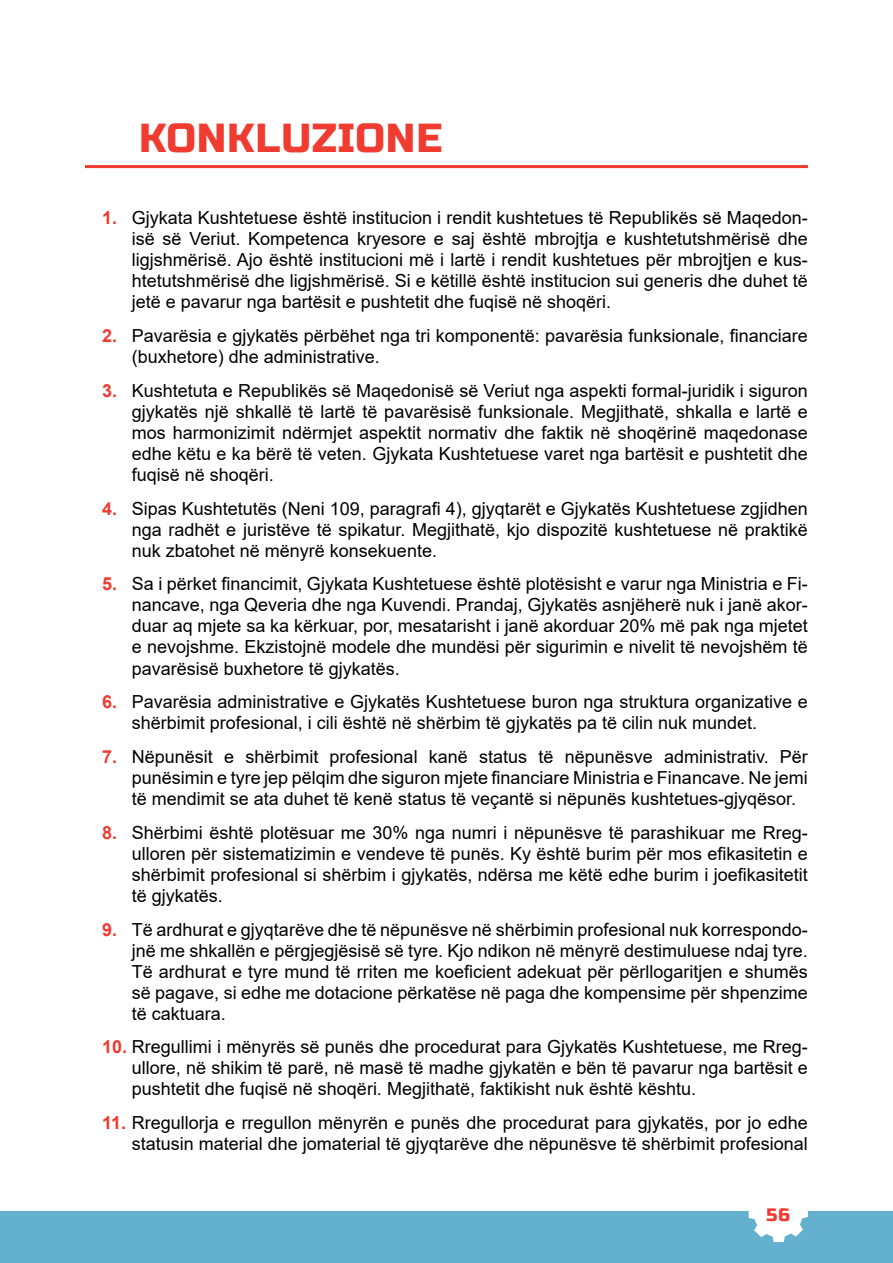
<style>
.page{position:relative;width:893px;height:1263px;background:#fff}
.page>*{position:absolute;margin:0;border:0;box-sizing:border-box;transform-origin:0 0}
.t1{font:40.5px "Russo One";letter-spacing:.02em;color:#f03b30}
.t2{font:18px/21px "Arial";color:#000;text-align:justify}
.t3{font:18px "Russo One";color:#f03b30}
.s1{font-weight:700;color:#f03b30}
</style>
<div class="page">
<div style="left:0;top:1212px;width:893px;height:51px;background:#63b0cf"></div>
<svg style="left:748px;top:1211px;width:60px;height:31px"></svg>
<hr style="left:85px;top:165px;width:723px;height:3px;background:#f03b30">
<h1 class="t1" style="left:139px;top:115px;width:305px">KONKLUZIONE</h1>
<p class="t2" style="left:132px;top:207px;width:678px;text-indent:-30px"><span class="s1">1.</span> Gjykata Kushtetuese është institucion i rendit kushtetues të Republikës së Maqedon&shy;isë së Veriut. Kompetenca kryesore e saj është mbrojtja e kushtetutshmërisë dhe ligjshmërisë. Ajo është institucioni më i lartë i rendit kushtetues për mbrojtjen e kus&shy;htetutshmërisë dhe ligjshmërisë. Si e këtillë është institucion sui generis dhe duhet të jetë e pavarur nga bartësit e pushtetit dhe fuqisë në shoqëri.</p>
<p class="t2" style="left:132px;top:325px;width:678px;text-indent:-30px"><span class="s1">2.</span> Pavarësia e gjykatës përbëhet nga tri komponentë: pavarësia funksionale, financiare (buxhetore) dhe administrative.</p>
<p class="t2" style="left:132px;top:380px;width:678px;text-indent:-30px"><span class="s1">3.</span> Kushtetuta e Republikës së Maqedonisë së Veriut nga aspekti formal-juridik i siguron gjykatës një shkallë të lartë të pavarësisë funksionale. Megjithatë, shkalla e lartë e mos harmonizimit ndërmjet aspektit normativ dhe faktik në shoqërinë maqedonase edhe këtu e ka bërë të veten. Gjykata Kushtetuese varet nga bartësit e pushtetit dhe fuqisë në shoqëri.</p>
<p class="t2" style="left:132px;top:498px;width:678px;text-indent:-30px"><span class="s1">4.</span> Sipas Kushtetutës (Neni 109, paragrafi 4), gjyqtarët e Gjykatës Kushtetuese zgjidhen nga radhët e juristëve të spikatur. Megjithatë, kjo dispozitë kushtetuese në praktikë nuk zbatohet në mënyrë konsekuente.</p>
<p class="t2" style="left:132px;top:573px;width:678px;text-indent:-30px"><span class="s1">5.</span> Sa i përket financimit, Gjykata Kushtetuese është plotësisht e varur nga Ministria e Fi&shy;nancave, nga Qeveria dhe nga Kuvendi. Prandaj, Gjykatës asnjëherë nuk i janë akor&shy;duar aq mjete sa ka kërkuar, por, mesatarisht i janë akorduar 20% më pak nga mjetet e nevojshme. Ekzistojnë modele dhe mundësi për sigurimin e nivelit të nevojshëm të pavarësisë buxhetore të gjykatës.</p>
<p class="t2" style="left:132px;top:691px;width:678px;text-indent:-30px"><span class="s1">6.</span> Pavarësia administrative e Gjykatës Kushtetuese buron nga struktura organizative e shërbimit profesional, i cili është në shërbim të gjykatës pa të cilin nuk mundet.</p>
<p class="t2" style="left:132px;top:746px;width:678px;text-indent:-30px"><span class="s1">7.</span> Nëpunësit e shërbimit profesional kanë status të nëpunësve administrativ. Për punësimin e tyre jep pëlqim dhe siguron mjete financiare Ministria e Financave. Ne jemi të mendimit se ata duhet të kenë status të veçantë si nëpunës kushtetues-gjyqësor.</p>
<p class="t2" style="left:132px;top:822px;width:678px;text-indent:-30px"><span class="s1">8.</span> Shërbimi është plotësuar me 30% nga numri i nëpunësve të parashikuar me Rreg&shy;ulloren për sistematizimin e vendeve të punës. Ky është burim për mos efikasitetin e shërbimit profesional si shërbim i gjykatës, ndërsa me këtë edhe burim i joefikasitetit të gjykatës.</p>
<p class="t2" style="left:132px;top:919px;width:678px;text-indent:-30px"><span class="s1">9.</span> Të ardhurat e gjyqtarëve dhe të nëpunësve në shërbimin profesional nuk korrespondo&shy;jnë me shkallën e përgjegjësisë së tyre. Kjo ndikon në mënyrë destimuluese ndaj tyre.<br>Të ardhurat e tyre mund të rriten me koeficient adekuat për përllogaritjen e shumës së pagave, si edhe me dotacione përkatëse në paga dhe kompensime për shpenzime të caktuara.</p>
<p class="t2" style="left:132px;top:1036px;width:678px;text-indent:-30px"><span class="s1">10.</span> Rregullimi i mënyrës së punës dhe procedurat para Gjykatës Kushtetuese, me Rreg&shy;ullore, në shikim të parë, në masë të madhe gjykatën e bën të pavarur nga bartësit e pushtetit dhe fuqisë në shoqëri. Megjithatë, faktikisht nuk është kështu.</p>
<p class="t2" style="left:102px;top:1112px;width:707px;text-align:right"><span class="s1">11.</span> Rregullorja e rregullon mënyrën e punës dhe procedurat para gjykatës, por jo edhe statusin material dhe jomaterial të gjyqtarëve dhe nëpunësve të shërbimit profesional</p>
<p class="t3" style="left:766px;top:1204px;width:25px">56</p>
</div>
